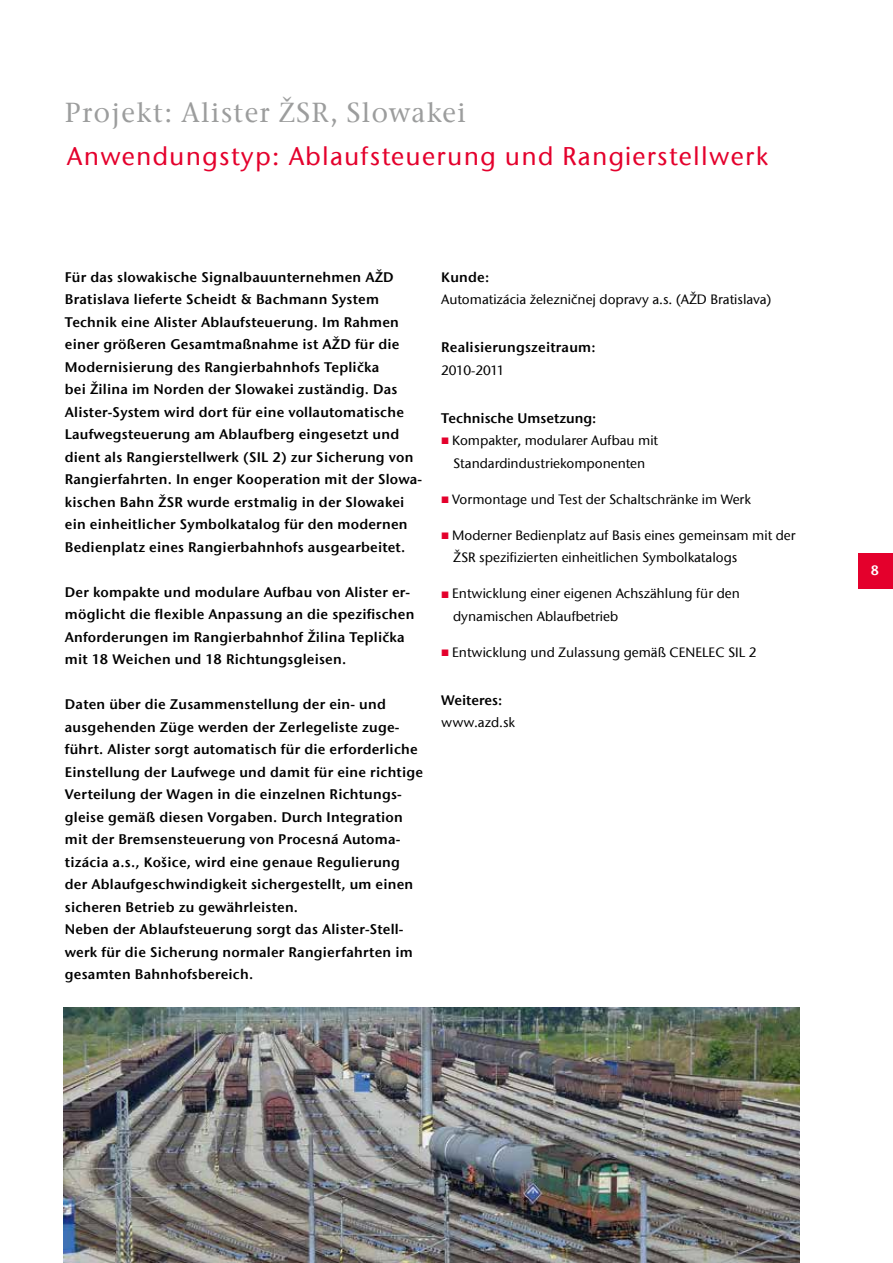
<style>
.page{position:relative;width:893px;height:1263px;background:#fff}
.page>*{position:absolute;margin:0;border:0;box-sizing:border-box;transform-origin:0 0}
.t1{font:500 27.3px "ITC Stone Serif Com";letter-spacing:.05em;color:#9c9d9d}
.t2{font:500 25.5px "ITC Stone Sans Com";letter-spacing:.05em;color:#e4002c}
.t3{font:13.8px/22.5px "ITC Stone Sans Com Semi";letter-spacing:.015em;color:#000}
.t4{font:500 13.5px/22.5px "ITC Stone Sans Com";color:#000}
.t5{font:500 13.5px "ITC Stone Sans Com";letter-spacing:-.035em;color:#000}
.t6{font:13.5px "ITC Stone Sans Com Semi";color:#fff}
</style>
<div class="page">
<div style="left:858px;top:553px;width:35px;height:35px;background:#e4002c"></div>
<img style="left:64px;top:1008px;width:735px;height:255px">
<h1 class="t1" style="left:65px;top:96px;width:403px">Projekt: Alister ŽSR, Slowakei</h1>
<h2 class="t2" style="left:67px;top:140px;width:703px">Anwendungstyp: Ablaufsteuerung und Rangierstellwerk</h2>
<p class="t3" style="left:65px;top:265px;width:359px">Für das slowakische Signalbauunternehmen AŽD Bratislava lieferte Scheidt &amp; Bachmann System Technik eine Alister Ablaufsteuerung. Im Rahmen einer größeren Gesamtmaßnahme ist AŽD für die Modernisierung des Rangierbahnhofs Teplička<br>bei Žilina im Norden der Slowakei zuständig. Das Alister-System wird dort für eine vollautomatische Laufwegsteuerung am Ablaufberg eingesetzt und dient als Rangierstellwerk (SIL 2) zur Sicherung von Rangierfahrten. In enger Kooperation mit der Slowa&shy;kischen Bahn ŽSR wurde erstmalig in der Slowakei ein einheitlicher Symbolkatalog für den modernen Bedienplatz eines Rangierbahnhofs ausgearbeitet.</p>
<p class="t3" style="left:65px;top:581px;width:351px">Der kompakte und modulare Aufbau von Alister er&shy;möglicht die flexible Anpassung an die spezifischen Anforderungen im Rangierbahnhof Žilina Teplička mit 18 Weichen und 18 Richtungsgleisen.</p>
<p class="t3" style="left:65px;top:693px;width:360px">Daten über die Zusammenstellung der ein- und ausgehenden Züge werden der Zerlegeliste zuge&shy;führt. Alister sorgt automatisch für die erforderliche Einstellung der Laufwege und damit für eine richtige Verteilung der Wagen in die einzelnen Richtungs&shy;gleise gemäß diesen Vorgaben. Durch Integration mit der Bremsensteuerung von Procesná Automa&shy;tizácia a.s., Košice, wird eine genaue Regulierung der Ablaufgeschwindigkeit sichergestellt, um einen sicheren Betrieb zu gewährleisten.<br>Neben der Ablaufsteuerung sorgt das Alister-Stell&shy;werk für die Sicherung normaler Rangierfahrten im gesamten Bahnhofsbereich.</p>
<p class="t3" style="left:441px;top:266px;width:50px">Kunde:</p>
<p class="t4" style="left:441px;top:288px;width:332px">Automatizácia železničnej dopravy a.s. (AŽD Bratislava)</p>
<p class="t3" style="left:441px;top:336px;width:156px">Realisierungszeitraum:</p>
<p class="t5" style="left:441px;top:362px;width:65px">2010-2011</p>
<p class="t3" style="left:441px;top:406px;width:157px">Technische Umsetzung:</p>
<p class="t4" style="left:452px;top:429px;width:208px">Kompakter, modularer Aufbau mit<br>Standardindustriekomponenten</p>
<p class="t4" style="left:452px;top:488px;width:300px">Vormontage und Test der Schaltschränke im Werk</p>
<p class="t4" style="left:452px;top:524px;width:345px">Moderner Bedienplatz auf Basis eines gemeinsam mit der<br>ŽSR spezifizierten einheitlichen Symbolkatalogs</p>
<p class="t4" style="left:452px;top:582px;width:289px">Entwicklung einer eigenen Achszählung für den dynamischen Ablaufbetrieb</p>
<p class="t4" style="left:452px;top:641px;width:306px">Entwicklung und Zulassung gemäß CENELEC SIL 2</p>
<p class="t3" style="left:441px;top:688px;width:63px">Weiteres:</p>
<p class="t4" style="left:441px;top:711px;width:76px">www.azd.sk</p>
<p class="t6" style="left:871px;top:562px;width:10px">8</p>
</div>
